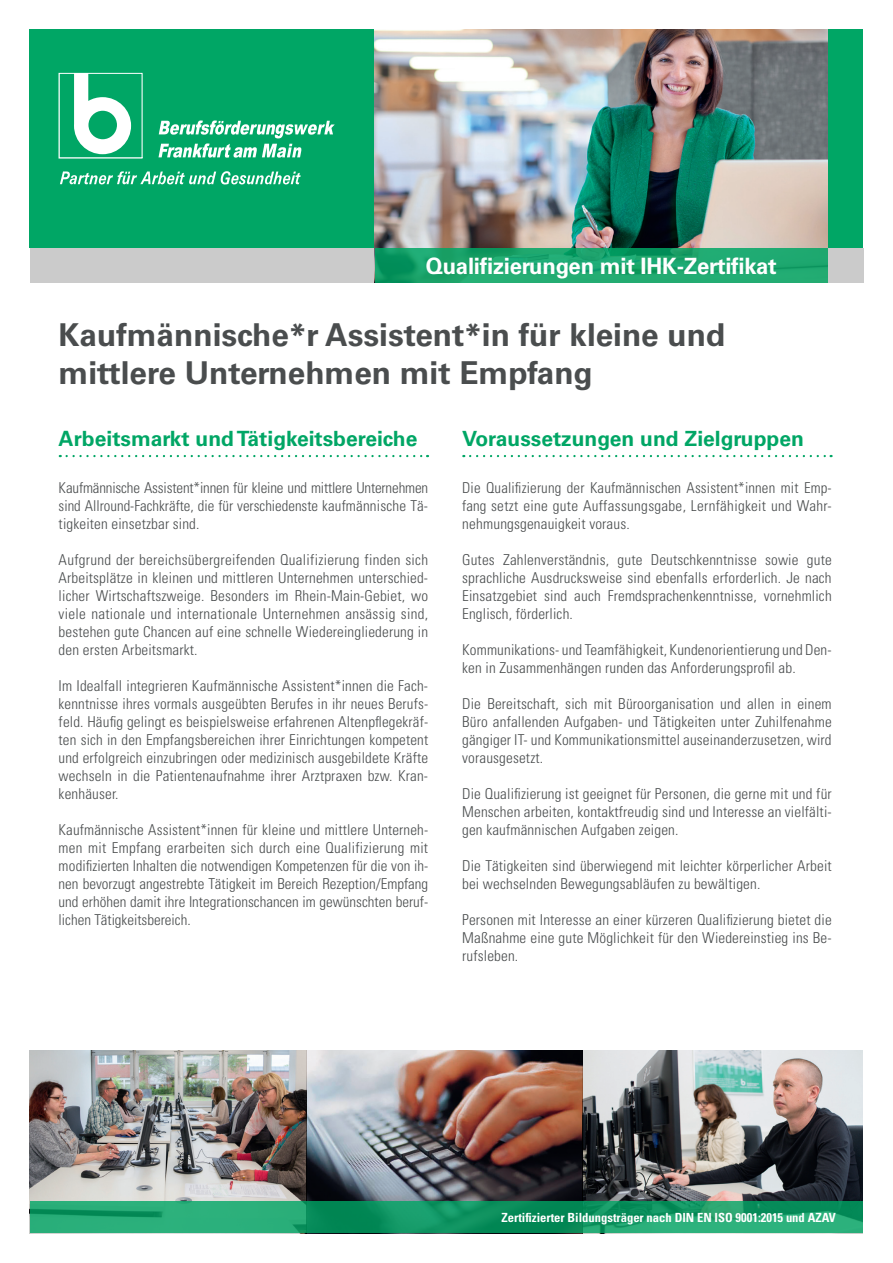
<style>
.page{position:relative;width:893px;height:1263px;background:#fff}
.page>*{position:absolute;margin:0;border:0;box-sizing:border-box;transform-origin:0 0}
.t1{font:700 31.5px/37.8px "Univers LT Std";color:#4a4d4e}
.t2{font:700 22.5px "Univers LT Std";letter-spacing:-.01em;color:#fff}
.Headline{font:700 21px "Univers LT Std";color:#00a665}
.t3{font:300 condensed 15px/18px "Univers LT Std";letter-spacing:.01em;color:#4a4d4e;text-align:justify}
.t4{font:700 condensed 12.6px "Univers LT Std";color:#fff}
</style>
<div class="page">
<div style="left:30px;top:248px;width:833px;height:34px;background:#cbcbcb"></div>
<div style="left:30px;top:30px;width:833px;height:218px;background:#00a665"></div>
<img style="left:30px;top:1050px;width:833px;height:183px">
<svg style="left:67px;top:455px;width:361px;height:2px"></svg>
<svg style="left:470px;top:455px;width:362px;height:2px"></svg>
<svg style="left:60px;top:171px;width:241px;height:13px"></svg>
<svg style="left:74px;top:73px;width:69px;height:84px"></svg>
<svg style="left:159px;top:120px;width:176px;height:38px"></svg>
<img style="left:375px;top:30px;width:453px;height:218px">
<svg style="left:375px;top:248px;width:453px;height:34px;background:#1aa56d"></svg>
<svg style="left:30px;top:1201px;width:832px;height:32px;background:#199d6a"></svg>
<div style="left:59px;top:73px;width:83px;height:85px;border:1px solid #fff"></div>
<p class="t2" style="left:426px;top:253px;width:353px">Qualifizierungen mit IHK-Zertifikat</p>
<p class="t1" style="left:59px;top:316px;width:668px">Kaufmännische*r Assistent*in für kleine und mittlere Unternehmen mit Empfang</p>
<p class="Headline" style="left:59px;top:427px;width:360px">Arbeitsmarkt und Tätigkeitsbereiche</p>
<p class="t3" style="left:59px;top:478px;width:371px">Kaufmännische Assistent*innen für kleine und mittlere Unternehmen sind Allround-Fachkräfte, die für verschiedenste kaufmännische Tä&shy;tigkeiten einsetzbar sind.</p>
<p class="t3" style="left:59px;top:550px;width:371px">Aufgrund der bereichsübergreifenden Qualifizierung finden sich Arbeitsplätze in kleinen und mittleren Unternehmen unterschied&shy;licher Wirtschaftszweige. Besonders im Rhein-Main-Gebiet, wo viele nationale und internationale Unternehmen ansässig sind, bestehen gute Chancen auf eine schnelle Wiedereingliederung in den ersten Arbeitsmarkt.</p>
<p class="t3" style="left:59px;top:676px;width:371px">Im Idealfall integrieren Kaufmännische Assistent*innen die Fach&shy;kenntnisse ihres vormals ausgeübten Berufes in ihr neues Berufs&shy;feld. Häufig gelingt es beispielsweise erfahrenen Altenpflegekräf&shy;ten sich in den Empfangsbereichen ihrer Einrichtungen kompetent und erfolgreich einzubringen oder medizinisch ausgebildete Kräfte wechseln in die Patientenaufnahme ihrer Arztpraxen bzw. Kran&shy;kenhäuser.</p>
<p class="t3" style="left:59px;top:820px;width:371px">Kaufmännische Assistent*innen für kleine und mittlere Unterneh&shy;men mit Empfang erarbeiten sich durch eine Qualifizierung mit modifizierten Inhalten die notwendigen Kompetenzen für die von ih&shy;nen bevorzugt angestrebte Tätigkeit im Bereich Rezeption/Empfang und erhöhen damit ihre Integrationschancen im gewünschten beruf&shy;lichen Tätigkeitsbereich.</p>
<p class="Headline" style="left:462px;top:427px;width:343px">Voraussetzungen und Zielgruppen</p>
<p class="t3" style="left:462px;top:478px;width:371px">Die Qualifizierung der Kaufmännischen Assistent*innen mit Emp&shy;fang setzt eine gute Auffassungsgabe, Lernfähigkeit und Wahr&shy;nehmungsgenauigkeit voraus.</p>
<p class="t3" style="left:462px;top:550px;width:371px">Gutes Zahlenverständnis, gute Deutschkenntnisse sowie gute sprachliche Ausdrucksweise sind ebenfalls erforderlich. Je nach Einsatzgebiet sind auch Fremdsprachenkenntnisse, vornehmlich Englisch, förderlich.</p>
<p class="t3" style="left:462px;top:640px;width:371px">Kommunikations- und Teamfähigkeit, Kundenorientierung und Den&shy;ken in Zusammenhängen runden das Anforderungsprofil ab.</p>
<p class="t3" style="left:462px;top:694px;width:371px">Die Bereitschaft, sich mit Büroorganisation und allen in einem Büro anfallenden Aufgaben- und Tätigkeiten unter Zuhilfenahme gängiger IT- und Kommunikationsmittel auseinanderzusetzen, wird vorausgesetzt.</p>
<p class="t3" style="left:462px;top:784px;width:371px">Die Qualifizierung ist geeignet für Personen, die gerne mit und für Menschen arbeiten, kontaktfreudig sind und Interesse an vielfälti&shy;gen kaufmännischen Aufgaben zeigen.</p>
<p class="t3" style="left:462px;top:856px;width:371px">Die Tätigkeiten sind überwiegend mit leichter körperlicher Arbeit bei wechselnden Bewegungsabläufen zu bewältigen.</p>
<p class="t3" style="left:462px;top:910px;width:371px">Personen mit Interesse an einer kürzeren Qualifizierung bietet die Maßnahme eine gute Möglichkeit für den Wiedereinstieg ins Be&shy;rufsleben.</p>
<p class="t4" style="left:502px;top:1210px;width:336px">Zertifizierter Bildungsträger nach DIN EN ISO 9001:2015 und AZAV</p>
</div>
